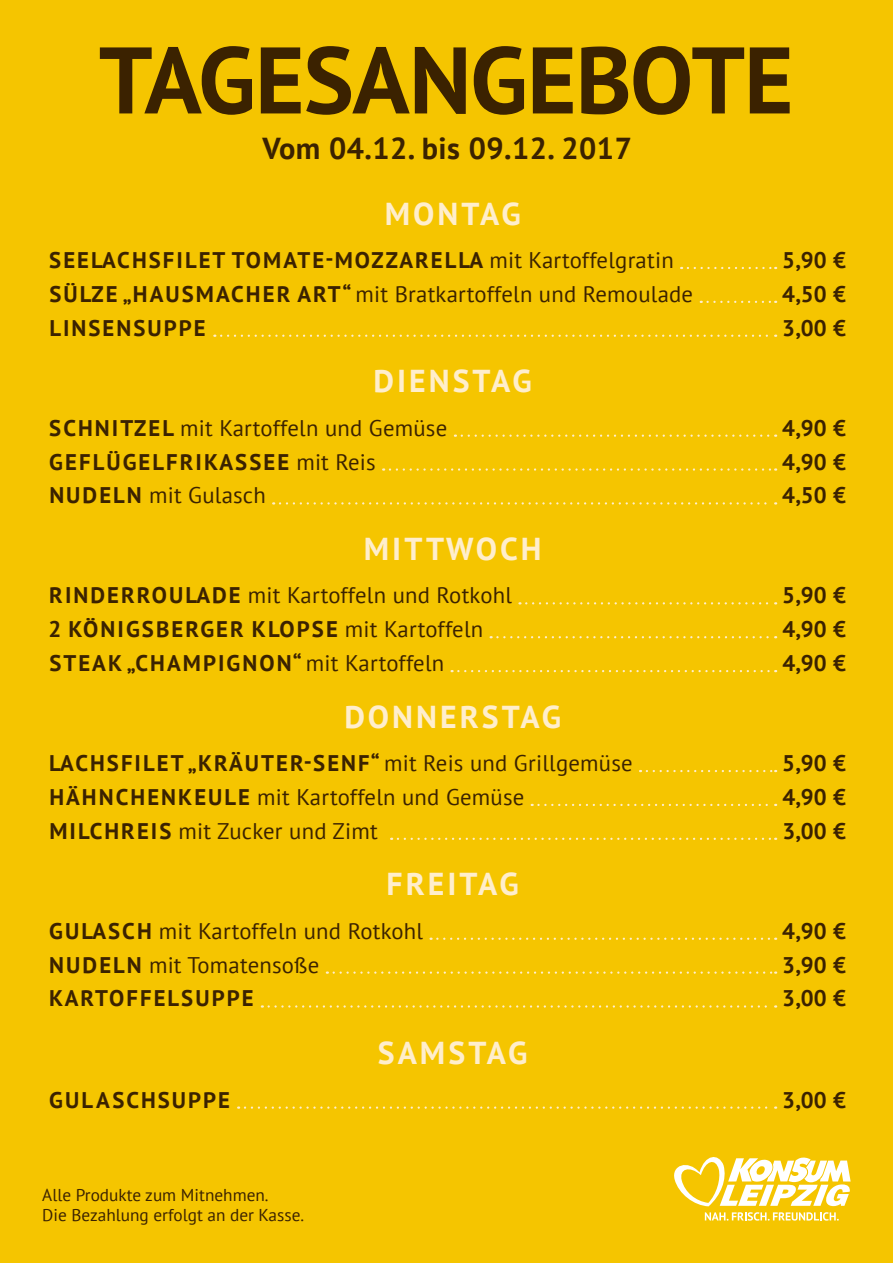
<style>
.page{position:relative;width:893px;height:1263px;background:#f5c500}
.page>*{position:absolute;margin:0;border:0;box-sizing:border-box;transform-origin:0 0}
.t1{font:700 94.35px "PT Sans";letter-spacing:-.015em;color:#3b2200}
.t2{font:700 31.65px "PT Sans";letter-spacing:.095em;color:#fec}
.t3{font:700 30.3px "PT Sans";letter-spacing:.015em;color:#3b2200}
.t4{font:700 22.65px "PT Sans";letter-spacing:.09em;color:#3b2200}
.t5{font:22.65px "PT Sans";letter-spacing:.01em;color:#3b2200}
.t6{font:17.1px/20.5px "PT Sans";color:#3b2200}
.s1{font-weight:400}
.s2{font-weight:700}
</style>
<div class="page">
<svg style="left:688px;top:267px;width:88px;height:2px"></svg>
<svg style="left:701px;top:301px;width:75px;height:2px"></svg>
<svg style="left:221px;top:335px;width:555px;height:2px"></svg>
<svg style="left:462px;top:434px;width:314px;height:3px"></svg>
<svg style="left:390px;top:468px;width:386px;height:3px"></svg>
<svg style="left:280px;top:502px;width:496px;height:2px"></svg>
<svg style="left:526px;top:602px;width:250px;height:2px"></svg>
<svg style="left:491px;top:636px;width:285px;height:2px"></svg>
<svg style="left:452px;top:670px;width:324px;height:2px"></svg>
<svg style="left:647px;top:770px;width:129px;height:2px"></svg>
<svg style="left:532px;top:804px;width:244px;height:2px"></svg>
<svg style="left:398px;top:838px;width:378px;height:2px"></svg>
<svg style="left:431px;top:937px;width:345px;height:3px"></svg>
<svg style="left:334px;top:971px;width:442px;height:3px"></svg>
<svg style="left:269px;top:1005px;width:507px;height:2px"></svg>
<svg style="left:245px;top:1106px;width:531px;height:3px"></svg>
<svg style="left:674px;top:1157px;width:177px;height:49px"></svg>
<svg style="left:705px;top:1212px;width:134px;height:8px"></svg>
<h1 class="t1" style="left:99px;top:18px;width:696px">TAGESANGEBOTE</h1>
<h3 class="t3" style="left:263px;top:129px;width:371px">Vom 04.12. bis 09.12. 2017</h3>
<h2 class="t2" style="left:385px;top:192px;width:137px">MONTAG</h2>
<p class="t4" style="left:49px;top:245px;width:626px">SEELACHSFILET TOMATE-MOZZARELLA <span class="s1">mit Kartoffelgratin</span></p>
<p class="t4" style="left:782px;top:245px;width:65px">5,90 €</p>
<p class="t5" style="left:49px;top:279px;width:645px"><span class="s2">SÜLZE „HAUSMACHER ART“</span> mit Bratkartoffeln und Remoulade</p>
<p class="t4" style="left:782px;top:279px;width:65px">4,50 €</p>
<p class="t4" style="left:49px;top:313px;width:158px">LINSENSUPPE</p>
<p class="t4" style="left:782px;top:313px;width:65px">3,00 €</p>
<h2 class="t2" style="left:373px;top:360px;width:160px">DIENSTAG</h2>
<p class="t5" style="left:49px;top:413px;width:399px"><span class="s2">SCHNITZEL</span> mit Kartoffeln und Gemüse</p>
<p class="t4" style="left:782px;top:413px;width:65px">4,90 €</p>
<p class="t4" style="left:49px;top:446px;width:328px">GEFLÜGELFRIKASSEE <span class="s1">mit Reis</span></p>
<p class="t4" style="left:782px;top:446px;width:65px">4,90 €</p>
<p class="t5" style="left:49px;top:481px;width:218px"><span class="s2">NUDELN</span> mit Gulasch</p>
<p class="t4" style="left:782px;top:480px;width:65px">4,50 €</p>
<h2 class="t2" style="left:364px;top:528px;width:179px">MITTWOCH</h2>
<p class="t5" style="left:49px;top:581px;width:464px"><span class="s2">RINDERROULADE</span> mit Kartoffeln und Rotkohl</p>
<p class="t4" style="left:782px;top:580px;width:65px">5,90 €</p>
<p class="t4" style="left:48px;top:614px;width:436px">2 KÖNIGSBERGER KLOPSE <span class="s1">mit Kartoffeln</span></p>
<p class="t4" style="left:782px;top:614px;width:65px">4,90 €</p>
<p class="t4" style="left:49px;top:648px;width:396px">STEAK „CHAMPIGNON“ <span class="s1">mit Kartoffeln</span></p>
<p class="t4" style="left:782px;top:648px;width:65px">4,90 €</p>
<h2 class="t2" style="left:344px;top:695px;width:218px">DONNERSTAG</h2>
<p class="t4" style="left:49px;top:748px;width:585px">LACHSFILET „KRÄUTER-SENF“ <span class="s1">mit Reis und Grillgemüse</span></p>
<p class="t4" style="left:782px;top:748px;width:65px">5,90 €</p>
<p class="t5" style="left:49px;top:782px;width:477px"><span class="s2">HÄHNCHENKEULE</span> mit Kartoffeln und Gemüse</p>
<p class="t4" style="left:782px;top:782px;width:65px">4,90 €</p>
<p class="t5" style="left:49px;top:816px;width:330px"><span class="s2">MILCHREIS</span> mit Zucker und Zimt</p>
<p class="t4" style="left:782px;top:816px;width:65px">3,00 €</p>
<h2 class="t2" style="left:387px;top:863px;width:134px">FREITAG</h2>
<p class="t5" style="left:49px;top:916px;width:375px"><span class="s2">GULASCH</span> mit Kartoffeln und Rotkohl</p>
<p class="t4" style="left:782px;top:916px;width:65px">4,90 €</p>
<p class="t5" style="left:49px;top:950px;width:272px"><span class="s2">NUDELN</span> mit Tomatensoße</p>
<p class="t4" style="left:782px;top:949px;width:65px">3,90 €</p>
<p class="t4" style="left:49px;top:983px;width:206px">KARTOFFELSUPPE</p>
<p class="t4" style="left:782px;top:983px;width:65px">3,00 €</p>
<h2 class="t2" style="left:378px;top:1032px;width:151px">SAMSTAG</h2>
<p class="t4" style="left:49px;top:1084px;width:182px">GULASCHSUPPE</p>
<p class="t4" style="left:782px;top:1084px;width:65px">3,00 €</p>
<p class="t6" style="left:42px;top:1184px;width:263px">Alle Produkte zum Mitnehmen.<br>Die Bezahlung erfolgt an der Kasse.</p>
</div>
